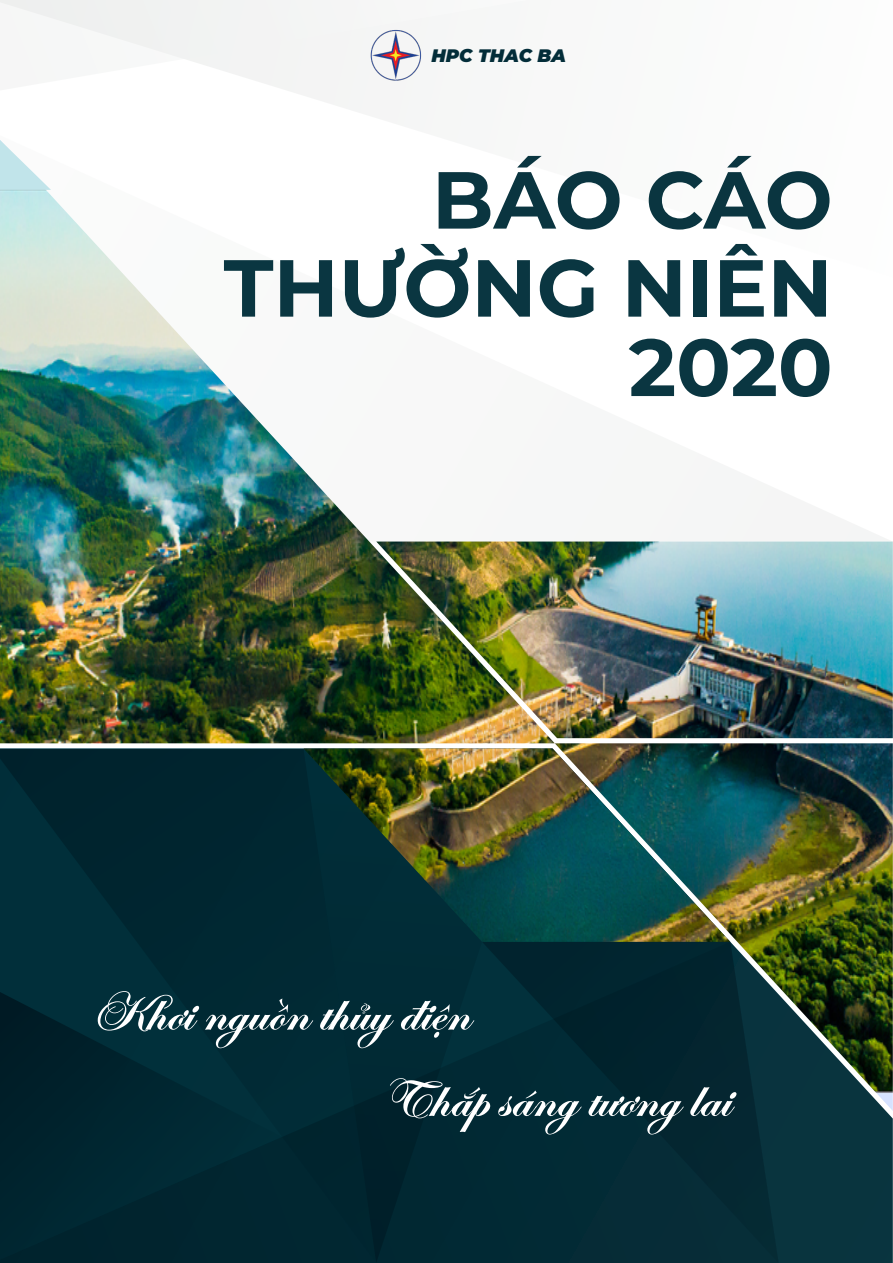
<style>
.page{position:relative;width:893px;height:1263px;background:#fff}
.page>*{position:absolute;margin:0;border:0;box-sizing:border-box;transform-origin:0 0}
.t1{font:700 80.7px/88.1px "Montserrat";color:#0a3641;text-align:right}
.t2{font:700 54px "UTM Edwardian";color:#fff}
.t3{font:italic 900 18px "Montserrat";color:#032d39}
.s1{color:#0a3540}
</style>
<div class="page">
<svg style="left:0;top:0;width:382px;height:92px"></svg>
<div style="left:779px;top:1111px;width:114px;height:152px;background:#09343e"></div>
<svg style="left:282px;top:1111px;width:497px;height:152px"></svg>
<div style="left:0;top:1111px;width:282px;height:152px;background:#012630"></div>
<img style="left:0;top:190px;width:893px;height:921px">
<img style="left:363px;top:27px;width:59px;height:58px">
<svg style="left:0;top:140px;width:51px;height:50px"></svg>
<p class="t3" style="left:431px;top:42px;width:136px">HPC THAC BA</p>
<p class="t1" style="left:224px;top:152px;width:610px"><span class="s1">BÁO CÁO<br></span>THƯỜNG NIÊN</p>
<p class="t1" style="left:629px;top:319px;width:205px">2020</p>
<p class="t2" style="left:91px;top:975px;width:380px">Khơi nguồn thủy điện</p>
<p class="t2" style="left:383px;top:1061px;width:349px">Thắp sáng tương lai</p>
</div>
